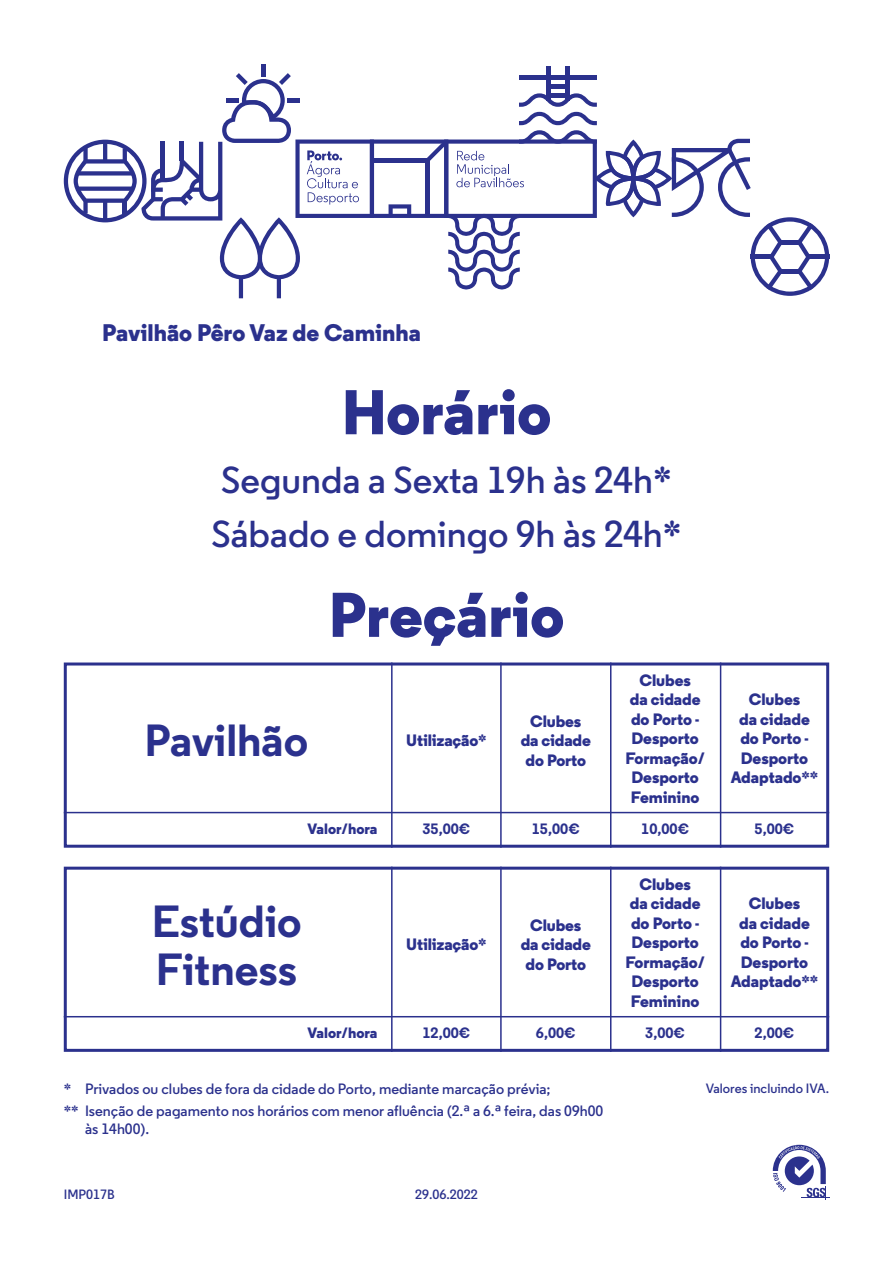
<style>
.page{position:relative;width:893px;height:1263px;background:#fff}
.page>*{position:absolute;margin:0;border:0;box-sizing:border-box;transform-origin:0 0}
.t1{font:800 63px "Regular";color:#2b318d}
.t2{font:700 45px/48px "Regular";color:#2b318d}
.t3{font:600 37.5px "Regular";color:#2b318d}
.t4{font:800 24px "Regular";color:#2b318d}
.t5{font:800 16.5px/19.5px "Regular";letter-spacing:-.005em;color:#2b318d;text-align:center}
.t6{font:600 15px/18px "Regular";color:#2b318d}
.t7{font:700 15px "Regular";color:#2b318d}
.t8{font:800 15px "Regular";color:#2b318d}
.t9{font:600 13.5px "Regular";color:#2b318d}
.s1{font-weight:700}
</style>
<div class="page">
<hr style="left:261px;top:64px;width:4px;height:12px;background:#2b318d">
<svg style="left:64px;top:73px;width:765px;height:225px"></svg>
<hr style="left:547px;top:67px;width:4px;height:34px;background:#2b318d">
<hr style="left:565px;top:66px;width:4px;height:35px;background:#2b318d">
<div style="left:549px;top:93px;width:18px;height:5px;background:#2b318d"></div>
<hr style="left:549px;top:84px;width:18px;height:4px;background:#2b318d">
<hr style="left:519px;top:75px;width:78px;height:4px;background:#2b318d">
<div style="left:64px;top:867px;width:765px;height:185px;border:3px solid #2b318d"></div>
<div style="left:64px;top:662px;width:765px;height:186px;border:3px solid #2b318d"></div>
<svg style="left:773px;top:1145px;width:56px;height:54px"></svg>
<hr style="left:500px;top:662px;width:2px;height:186px;background:#2b318d">
<hr style="left:500px;top:867px;width:2px;height:185px;background:#2b318d">
<hr style="left:391px;top:662px;width:2px;height:186px;background:#2b318d">
<hr style="left:391px;top:867px;width:2px;height:185px;background:#2b318d">
<hr style="left:64px;top:812px;width:765px;height:1px;background:#2b318d">
<hr style="left:64px;top:1016px;width:765px;height:1px;background:#2b318d">
<hr style="left:610px;top:662px;width:1px;height:186px;background:#2b318d">
<hr style="left:610px;top:867px;width:1px;height:185px;background:#2b318d">
<hr style="left:720px;top:662px;width:1px;height:186px;background:#2b318d">
<hr style="left:720px;top:867px;width:1px;height:185px;background:#2b318d">
<p class="t4" style="left:102px;top:317px;width:320px">Pavilhão Pêro Vaz de Caminha</p>
<p class="t1" style="left:342px;top:372px;width:211px">Horário</p>
<p class="t3" style="left:221px;top:457px;width:452px">Segunda a Sexta 19h às 24h*</p>
<p class="t3" style="left:211px;top:511px;width:472px">Sábado e domingo 9h às 24h*</p>
<p class="t1" style="left:329px;top:574px;width:237px">Preçário</p>
<p class="t2" style="left:144px;top:716px;width:165px">Pavilhão</p>
<p class="t8" style="left:307px;top:819px;width:72px">Valor/hora</p>
<p class="t2" style="left:152px;top:896px;width:151px">Estúdio<br>Fitness</p>
<p class="t8" style="left:307px;top:1023px;width:72px">Valor/hora</p>
<p class="t5" style="left:406px;top:731px;width:82px">Utilização<span class="s1">*</span></p>
<p class="t7" style="left:423px;top:819px;width:49px">35,00€</p>
<p class="t5" style="left:406px;top:935px;width:82px">Utilização<span class="s1">*</span></p>
<p class="t7" style="left:423px;top:1023px;width:49px">12,00€</p>
<p class="t5" style="left:521px;top:711px;width:72px">Clubes da cidade do Porto</p>
<p class="t7" style="left:532px;top:819px;width:49px">15,00€</p>
<p class="t5" style="left:521px;top:915px;width:72px">Clubes da cidade do Porto</p>
<p class="t7" style="left:536px;top:1023px;width:41px">6,00€</p>
<p class="t5" style="left:625px;top:670px;width:81px">Clubes<br>da cidade do Porto -<br>Desporto<br>Formação/<br>Desporto<br>Feminino</p>
<p class="t7" style="left:641px;top:819px;width:49px">10,00€</p>
<p class="t5" style="left:625px;top:874px;width:81px">Clubes<br>da cidade do Porto -<br>Desporto<br>Formação/<br>Desporto<br>Feminino</p>
<p class="t7" style="left:645px;top:1023px;width:41px">3,00€</p>
<p class="t5" style="left:731px;top:690px;width:89px">Clubes<br>da cidade do Porto -<br>Desporto<br>Adaptado<span class="s1">**</span></p>
<p class="t7" style="left:755px;top:819px;width:41px">5,00€</p>
<p class="t5" style="left:731px;top:894px;width:89px">Clubes<br>da cidade do Porto -<br>Desporto<br>Adaptado<span class="s1">**</span></p>
<p class="t7" style="left:755px;top:1023px;width:41px">2,00€</p>
<p class="t6" style="left:64px;top:1079px;width:488px">* Privados ou clubes de fora da cidade do Porto, mediante marcação prévia;</p>
<p class="t6" style="left:85px;top:1102px;width:520px;text-indent:-21px">** Isenção de pagamento nos horários com menor afluência (2.ª a 6.ª feira, das 09h00 às 14h00).</p>
<p class="t9" style="left:64px;top:1186px;width:52px">IMP017B</p>
<p class="t9" style="left:415px;top:1186px;width:64px">29.06.2022</p>
<p class="t9" style="left:706px;top:1079px;width:125px">Valores incluindo IVA.</p>
</div>
